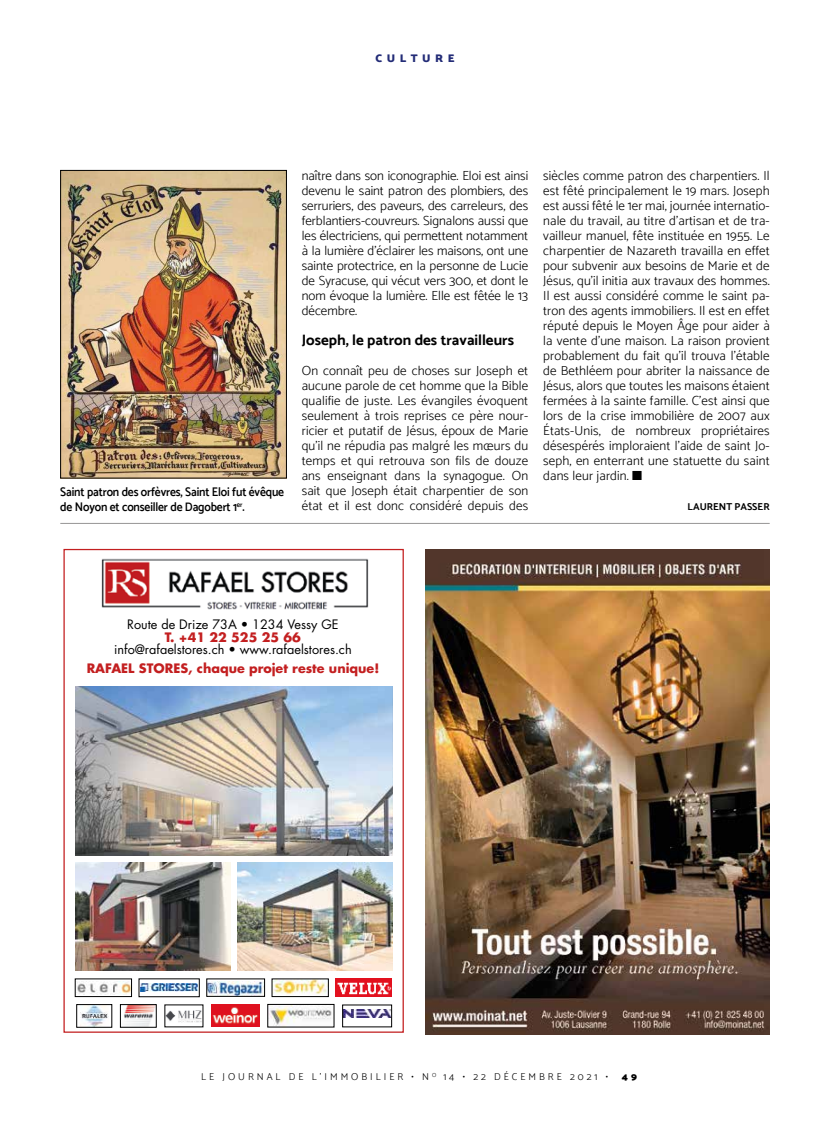
<style>
.page{position:relative;width:830px;height:1134px;background:#fff}
.page>*{position:absolute;margin:0;border:0;box-sizing:border-box;transform-origin:0 0}
.t1{font:700 15px "Catamaran";color:#000}
.t2{font:300 13.12px/15px "Catamaran";letter-spacing:.01em;color:#000;text-align:justify}
.t3{font:12.62px "Futura";color:#000}
.t4{font:700 12.62px "Futura";color:#c31f20}
.t5{font:600 12.5px/15px "Catamaran";letter-spacing:-.01em;color:#000;scale:.92 1}
.t6{font:900 11.25px "Catamaran";letter-spacing:.4em;color:#232c77}
.t7{font:300 10px "Catamaran";letter-spacing:.3em;color:#000}
.t8{font:700 10px "Catamaran";color:#000}
.t9{font:900 10px "Catamaran";color:#000}
</style>
<div class="page">
<hr style="left:60px;top:523px;width:709px;height:1px;background:#979696">
<img style="left:425px;top:549px;width:344px;height:486px">
<img style="left:77px;top:981px;width:53px;height:13px">
<div style="left:75px;top:979px;width:57px;height:18px;border:1px solid #000"></div>
<img style="left:141px;top:984px;width:56px;height:8px">
<div style="left:139px;top:978px;width:60px;height:19px;border:1px solid #000"></div>
<img style="left:208px;top:981px;width:55px;height:14px">
<div style="left:206px;top:979px;width:59px;height:18px;border:1px solid #000"></div>
<img style="left:273px;top:981px;width:53px;height:13px">
<div style="left:271px;top:979px;width:57px;height:18px;border:1px solid #000"></div>
<img style="left:166px;top:1010px;width:35px;height:13px">
<img style="left:80px;top:1006px;width:28px;height:19px">
<div style="left:76px;top:1004px;width:36px;height:23px;border:1px solid #000"></div>
<img style="left:269px;top:1006px;width:63px;height:19px">
<div style="left:267px;top:1004px;width:67px;height:23px;border:1px solid #000"></div>
<img style="left:124px;top:1006px;width:30px;height:19px">
<div style="left:120px;top:1004px;width:36px;height:23px;border:1px solid #000"></div>
<img style="left:211px;top:1004px;width:48px;height:23px">
<img style="left:344px;top:1009px;width:46px;height:8px">
<div style="left:342px;top:1005px;width:50px;height:22px;border:1px solid #000"></div>
<div style="left:335px;top:979px;width:57px;height:18px;background:#e3101e"></div>
<img style="left:337px;top:982px;width:54px;height:13px">
<img style="left:102px;top:558px;width:266px;height:52px">
<img style="left:75px;top:686px;width:317px;height:170px">
<img style="left:75px;top:862px;width:155px;height:109px">
<img style="left:237px;top:862px;width:155px;height:109px">
<img style="left:62px;top:172px;width:222px;height:304px">
<div style="left:60px;top:170px;width:226px;height:308px;border:1px solid #000"></div>
<p class="t6" style="left:375px;top:51px;width:80px">CULTURE</p>
<p class="t5" style="left:60px;top:484px;width:245px">Saint patron des orfèvres, Saint Eloi fut évêque de Noyon et conseiller de Dagobert 1<sup>er</sup>.</p>
<p class="t2" style="left:301px;top:168px;width:228px">naître dans son iconographie. Eloi est ainsi devenu le saint patron des plombiers, des serruriers, des paveurs, des carreleurs, des ferblantiers-couvreurs. Signalons aussi que les électriciens, qui permettent notamment à la lumière d’éclairer les maisons, ont une sainte protectrice, en la personne de Lucie de Syracuse, qui vécut vers 300, et dont le nom évoque la lumière. Elle est fêtée le 13 décembre.</p>
<p class="t1" style="left:301px;top:331px;width:214px">Joseph, le patron des travailleurs</p>
<p class="t2" style="left:301px;top:363px;width:228px">On connaît peu de choses sur Joseph et aucune parole de cet homme que la Bible qualifie de juste. Les évangiles évoquent seulement à trois reprises ce père nour&shy;ricier et putatif de Jésus, époux de Marie qu’il ne répudia pas malgré les mœurs du temps et qui retrouva son fils de douze ans enseignant dans la synagogue. On sait que Joseph était charpentier de son état et il est donc considéré depuis des</p>
<p class="t2" style="left:543px;top:168px;width:228px">siècles comme patron des charpentiers. Il est fêté principalement le 19 mars. Joseph est aussi fêté le 1er mai, journée internatio&shy;nale du travail, au titre d’artisan et de tra&shy;vailleur manuel, fête instituée en 1955. Le charpentier de Nazareth travailla en effet pour subvenir aux besoins de Marie et de Jésus, qu’il initia aux travaux des hommes.<br>Il est aussi considéré comme le saint pa&shy;tron des agents immobiliers. Il est en effet réputé depuis le Moyen Âge pour aider à la vente d’une maison. La raison provient probablement du fait qu’il trouva l’étable de Bethléem pour abriter la naissance de Jésus, alors que toutes les maisons étaient fermées à la sainte famille. C’est ainsi que lors de la crise immobilière de 2007 aux États-Unis, de nombreux propriétaires désespérés imploraient l’aide de saint Jo&shy;seph, en enterrant une statuette du saint dans leur jardin. ■</p>
<p class="t8" style="left:687px;top:501px;width:83px">LAURENT PASSER</p>
<p class="t3" style="left:127px;top:616px;width:213px">Route de Drize 73A • 1234 Vessy GE</p>
<p class="t4" style="left:165px;top:628px;width:137px">T. +41 22 525 25 66</p>
<p class="t3" style="left:114px;top:642px;width:239px">info@rafaelstores.ch • www.rafaelstores.ch</p>
<p class="t4" style="left:87px;top:660px;width:294px">RAFAEL STORES, chaque projet reste unique!</p>
<p class="t7" style="left:201px;top:1071px;width:408px">LE JOURNAL DE L’IMMOBILIER • N <sup>O</sup> 14 • 22 DÉCEMBRE 2021 •</p>
<p class="t9" style="left:621px;top:1071px;width:16px">4 9</p>
</div>
